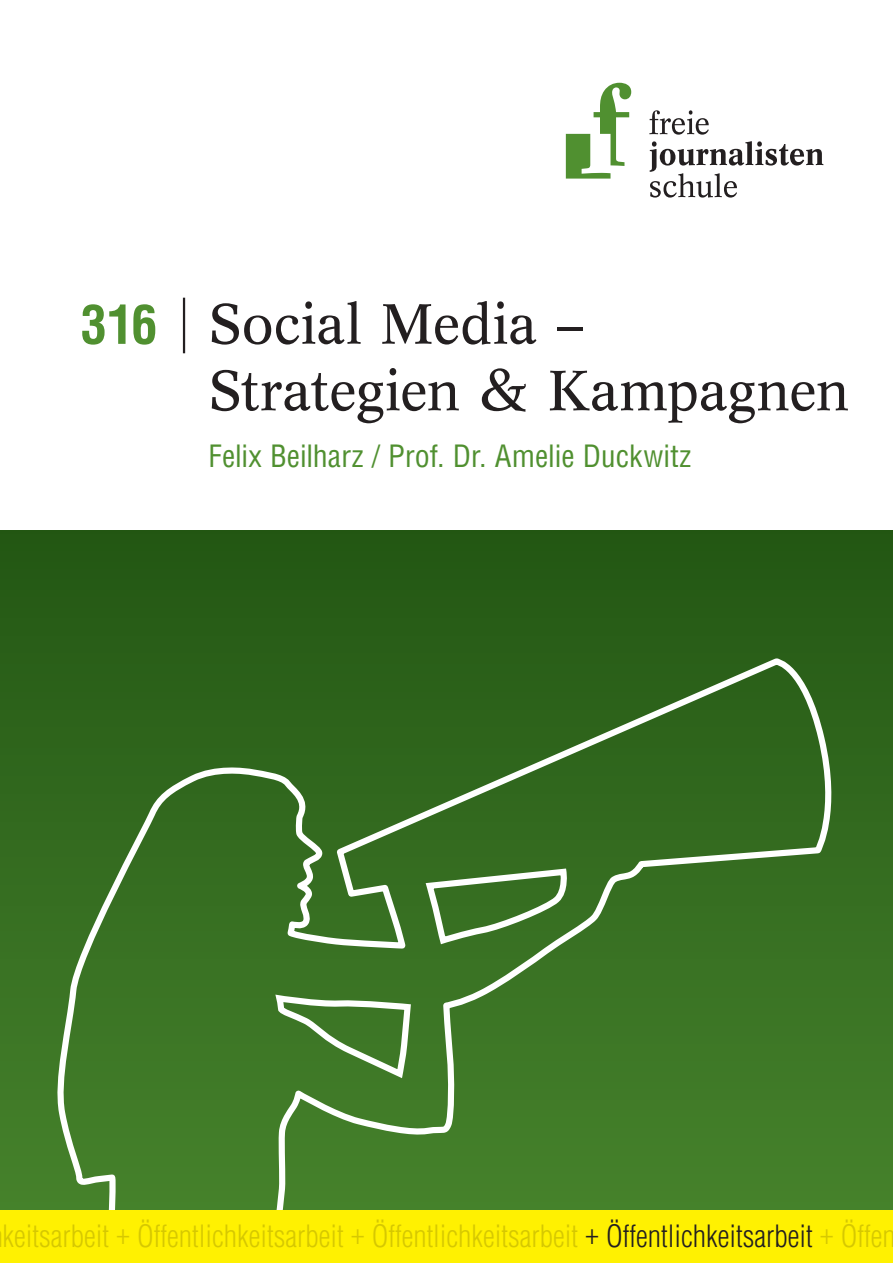
<style>
.page{position:relative;width:893px;height:1263px;background:#fff}
.page>*{position:absolute;margin:0;border:0;box-sizing:border-box;transform-origin:0 0}
.t1{font:55.5px/66.6px "Concorde BQ";letter-spacing:-.005em;color:#231f20}
.t2{font:700 condensed 52.5px "Helvetica";color:#509030}
.t3{font:300 condensed 30px "Helvetica";color:#d6c801}
.t4{font:condensed 30px "Helvetica";color:#509030}
.s1{color:#231f20}
</style>
<div class="page">
<div style="left:0;top:531px;width:893px;height:689px;background:linear-gradient(to bottom,#235714,#46832c)"></div>
<svg style="left:49px;top:661px;width:789px;height:549px;background:#3d7428"></svg>
<svg style="left:273px;top:872px;width:302px;height:208px;background:#51833d"></svg>
<div style="left:0;top:1210px;width:893px;height:53px;background:#fff101"></div>
<svg style="left:650px;top:141px;width:173px;height:57px"></svg>
<svg style="left:649px;top:110px;width:60px;height:25px"></svg>
<svg style="left:566px;top:83px;width:65px;height:96px"></svg>
<hr style="left:183px;top:298px;width:2px;height:55px;background:#231f20">
<p class="t2" style="left:81px;top:292px;width:78px">316</p>
<p class="t1" style="left:208px;top:292px;width:643px">Social Media –<br>Strategien &amp; Kampagnen</p>
<p class="t4" style="left:208px;top:437px;width:484px">Felix Beilharz / Prof. Dr. Amelie Duckwitz</p>
<p class="t3" style="left:2px;top:1217px;width:895px">keitsarbeit + Öffentlichkeitsarbeit + Öffentlichkeitsarbeit <span class="s1">+ Öffentlichkeitsarbeit</span> + Öffen</p>
</div>
